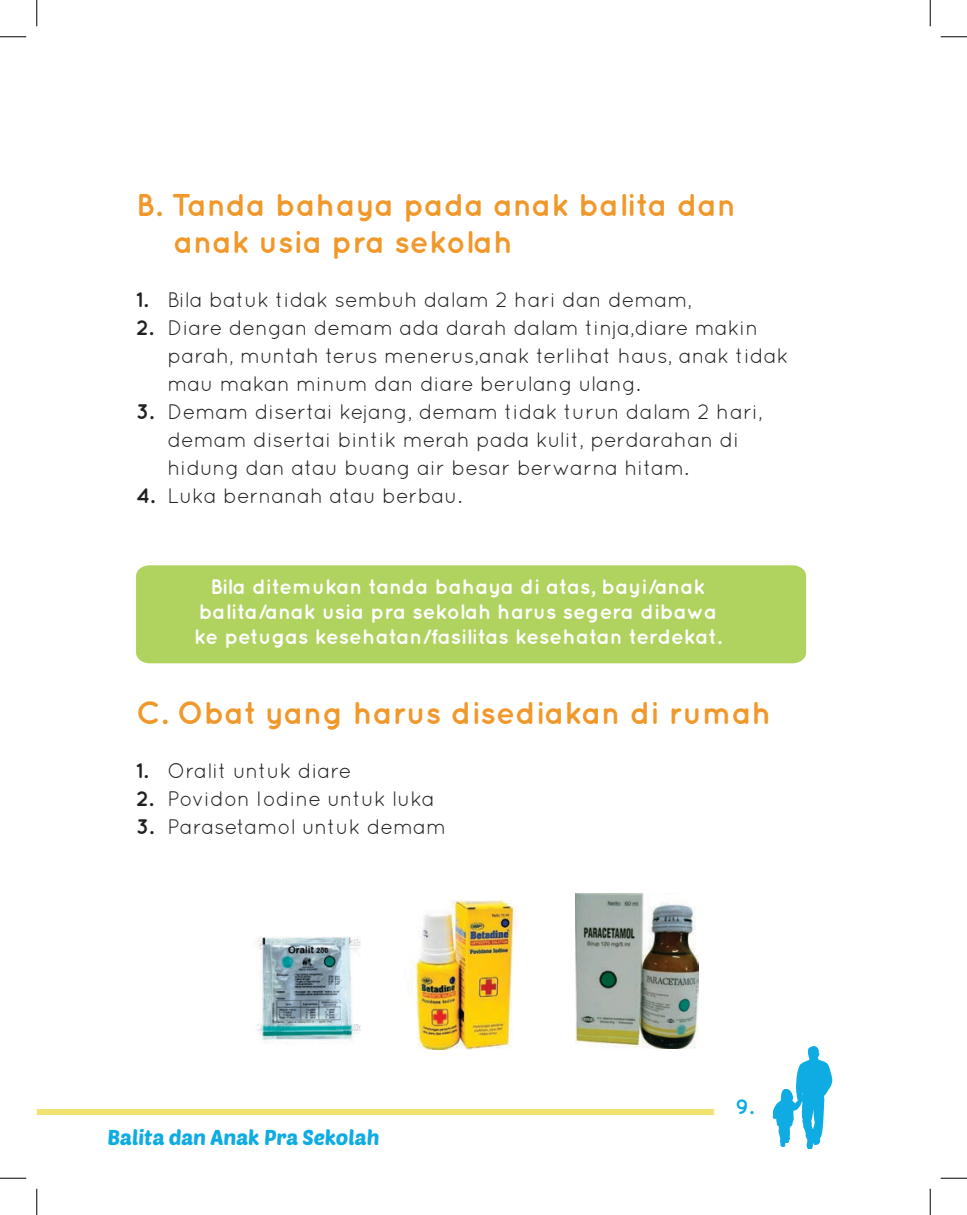
<style>
.page{position:relative;width:967px;height:1215px;background:#fff}
.page>*{position:absolute;margin:0;border:0;box-sizing:border-box;transform-origin:0 0}
.t1{font:700 31.5px/37.8px "Quicksand";color:#f1982b}
.t2{font:21px/28px "Quicksand";color:#231f20}
.t3{font:700 21px/25.2px "Quicksand";color:#fff;text-align:center}
.t4{font:21px "Poetsen One";color:#0fabe3}
.t5{font:700 21px "Quicksand";color:#0fabe3}
.s1{font-weight:700}
</style>
<div class="page">
<div style="left:37px;top:1108px;width:676px;height:6px;background:#f2e272"></div>
<svg style="left:772px;top:1046px;width:60px;height:102px"></svg>
<div style="left:136px;top:565px;width:670px;height:98px;background:#b0d360"></div>
<img style="left:257px;top:936px;width:104px;height:106px">
<img style="left:411px;top:900px;width:107px;height:149px">
<img style="left:575px;top:893px;width:123px;height:155px">
<svg style="left:0;top:36px;width:26px;height:1px"></svg>
<svg style="left:940px;top:36px;width:26px;height:1px"></svg>
<svg style="left:0;top:1177px;width:26px;height:1px"></svg>
<svg style="left:940px;top:1177px;width:26px;height:1px"></svg>
<svg style="left:36px;top:0;width:1px;height:26px"></svg>
<svg style="left:36px;top:1188px;width:1px;height:26px"></svg>
<svg style="left:929px;top:0;width:1px;height:26px"></svg>
<svg style="left:929px;top:1188px;width:1px;height:26px"></svg>
<h1 class="t1" style="left:174px;top:185px;width:563px;text-indent:-38px">B. Tanda bahaya pada anak balita dan anak usia pra sekolah</h1>
<p class="t2" style="left:136px;top:285px;width:557px"><span class="s1">1.</span> Bila batuk tidak sembuh dalam 2 hari dan demam,</p>
<p class="t2" style="left:167px;top:313px;width:622px;text-indent:-32px"><span class="s1">2.</span> Diare dengan demam ada darah dalam tinja,diare makin parah, muntah terus menerus,anak terlihat haus, anak tidak mau makan minum dan diare berulang ulang.</p>
<p class="t2" style="left:167px;top:397px;width:597px;text-indent:-32px"><span class="s1">3.</span> Demam disertai kejang, demam tidak turun dalam 2 hari, demam disertai bintik merah pada kulit, perdarahan di hidung dan atau buang air besar berwarna hitam.</p>
<p class="t2" style="left:136px;top:481px;width:328px"><span class="s1">4.</span> Luka bernanah atau berbau.</p>
<p class="t3" style="left:194px;top:573px;width:529px">Bila ditemukan tanda bahaya di atas, bayi/anak balita/anak usia pra sekolah harus segera dibawa ke petugas kesehatan/fasilitas kesehatan terdekat.</p>
<h1 class="t1" style="left:136px;top:693px;width:636px">C. Obat yang harus disediakan di rumah</h1>
<p class="t2" style="left:136px;top:756px;width:217px"><span class="s1">1.</span> Oralit untuk diare</p>
<p class="t2" style="left:136px;top:784px;width:300px"><span class="s1">2.</span> Povidon Iodine untuk luka</p>
<p class="t2" style="left:136px;top:812px;width:311px"><span class="s1">3.</span> Parasetamol untuk demam</p>
<p class="t4" style="left:107px;top:1123px;width:273px">Balita dan Anak Pra Sekolah</p>
<p class="t5" style="left:735px;top:1093px;width:20px">9.</p>
</div>
